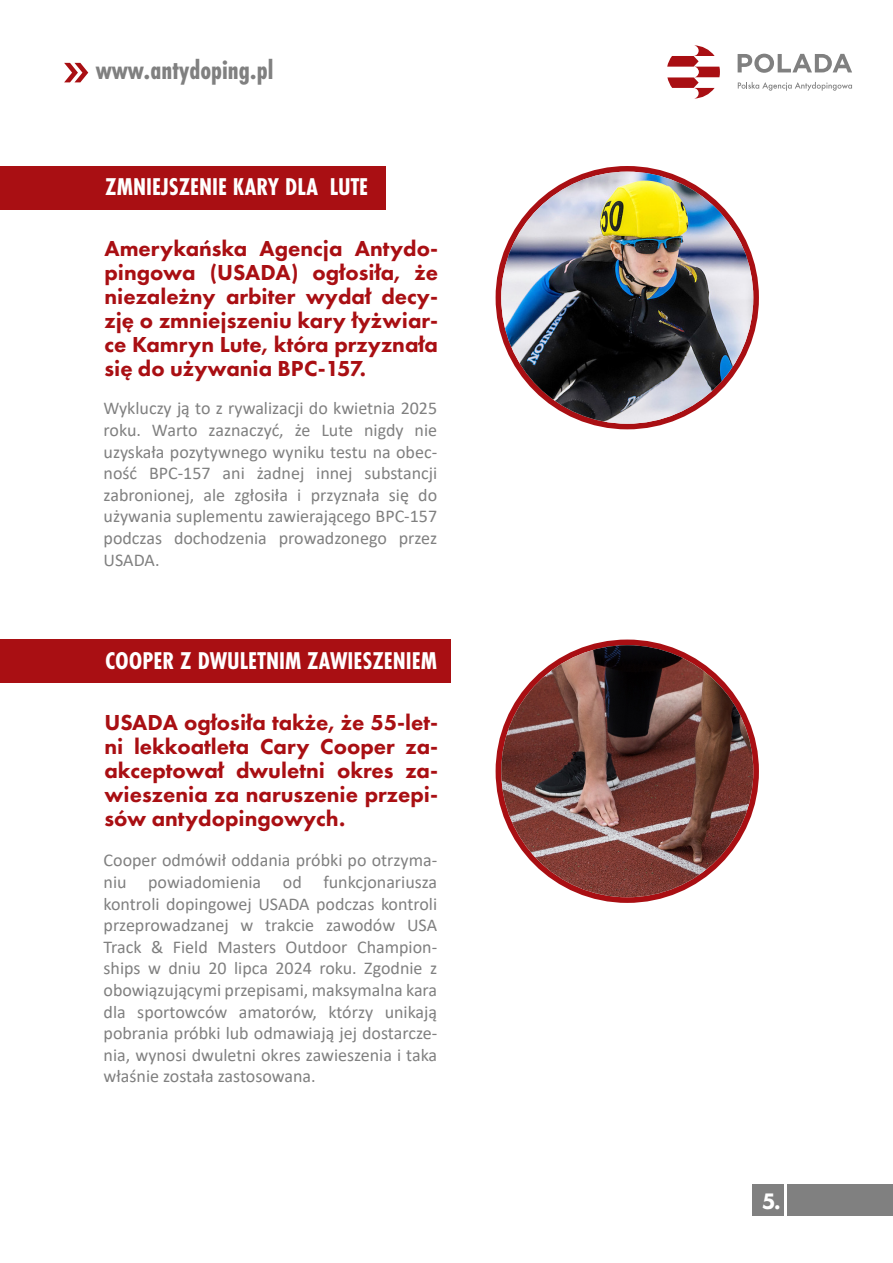
<style>
.page{position:relative;width:893px;height:1263px;background:#fff}
.page>*{position:absolute;margin:0;border:0;box-sizing:border-box;transform-origin:0 0}
.t1{font:700 27.75px "Futura PT Cond";color:#808080}
.t2{font:700 25.2px "Futura PT Cond";color:#fff}
.t3{font:800 23.25px "Futura PT";color:#fff}
.t4{font:800 22.5px/24px "Futura PT";color:#a90f13;text-align:justify}
.t5{font:18px/21.6px "Calibri";color:#808080;text-align:justify}
</style>
<div class="page">
<svg style="left:738px;top:54px;width:114px;height:19px"></svg>
<svg style="left:738px;top:82px;width:114px;height:9px"></svg>
<svg style="left:667px;top:45px;width:53px;height:54px"></svg>
<div style="left:787px;top:1184px;width:106px;height:31px;background:#808080"></div>
<div style="left:752px;top:1184px;width:32px;height:31px;background:#808080"></div>
<svg style="left:64px;top:63px;width:24px;height:19px"></svg>
<div style="left:496px;top:166px;width:263px;height:263px;background:#a90f13;border-radius:50%"></div>
<img style="left:501px;top:172px;width:252px;height:252px;border-radius:126px">
<svg style="left:496px;top:639px;width:263px;height:264px;background:#ab1c1f"></svg>
<img style="left:501px;top:645px;width:252px;height:252px;border-radius:126px">
<div style="left:0;top:166px;width:386px;height:43px;background:#a90f13"></div>
<div style="left:0;top:639px;width:451px;height:44px;background:#a90f13"></div>
<h1 class="t1" style="left:96px;top:53px;width:179px">www.antydoping.pl</h1>
<h2 class="t2" style="left:105px;top:172px;width:264px">ZMNIEJSZENIE KARY DLA LUTE</h2>
<p class="t4" style="left:104px;top:237px;width:335px">Amerykańska Agencja Antydo&shy;pingowa (USADA) ogłosiła, że niezależny arbiter wydał decy&shy;zję o zmniejszeniu kary łyżwiar&shy;ce Kamryn Lute, która przyznała się do używania BPC-157.</p>
<p class="t5" style="left:104px;top:397px;width:335px">Wykluczy ją to z rywalizacji do kwietnia 2025 roku. Warto zaznaczyć, że Lute nigdy nie uzyskała pozytywnego wyniku testu na obec&shy;ność BPC-157 ani żadnej innej substancji zabronionej, ale zgłosiła i przyznała się do używania suplementu zawierającego BPC-157 podczas dochodzenia prowadzonego przez USADA.</p>
<h2 class="t2" style="left:105px;top:646px;width:333px">COOPER Z DWULETNIM ZAWIESZENIEM</h2>
<p class="t4" style="left:104px;top:710px;width:335px">USADA ogłosiła także, że 55-let&shy;ni lekkoatleta Cary Cooper za&shy;akceptował dwuletni okres za&shy;wieszenia za naruszenie przepi&shy;sów antydopingowych.</p>
<p class="t5" style="left:104px;top:849px;width:335px">Cooper odmówił oddania próbki po otrzyma&shy;niu powiadomienia od funkcjonariusza kontroli dopingowej USADA podczas kontroli przeprowadzanej w trakcie zawodów USA Track &amp; Field Masters Outdoor Champion&shy;ships w dniu 20 lipca 2024 roku. Zgodnie z obowiązującymi przepisami, maksymalna kara dla sportowców amatorów, którzy unikają pobrania próbki lub odmawiają jej dostarcze&shy;nia, wynosi dwuletni okres zawieszenia i taka właśnie została zastosowana.</p>
<p class="t3" style="left:762px;top:1186px;width:20px">5.</p>
</div>
